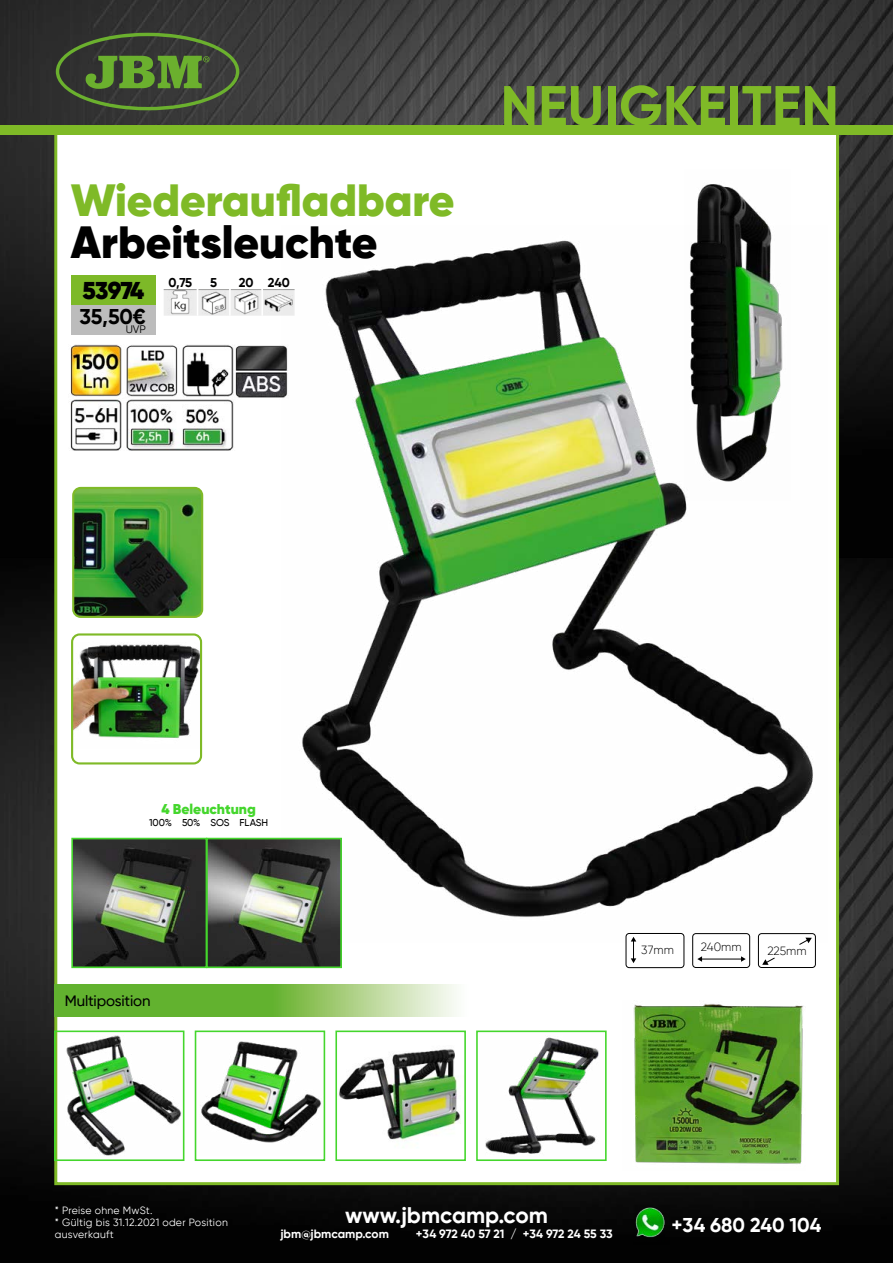
<style>
.page{position:relative;width:893px;height:1263px;background:#fff}
.page>*{position:absolute;margin:0;border:0;box-sizing:border-box;transform-origin:0 0}
.t1{font:700 55.8px "Gilroy";color:#7fba27}
.t2{font:900 45px "Gilroy";color:#7fba27}
.t3{font:900 45px "Gilroy";color:#000}
.t4{font:900 24.3px "Gilroy";letter-spacing:-.025em;color:#000}
.t5{font:700 22.5px "Gilroy";color:#fff}
.t6{font:700 21.3px "Gilroy";color:#000}
.t7{font:700 19.95px "Gilroy";color:#fff}
.t8{font:500 15px "Gilroy";letter-spacing:-.01em;color:#000}
.t9{font:900 14.1px "Gilroy";color:#44d62c}
.t10{font:700 12.75px "Gilroy";letter-spacing:-.01em;color:#000}
.t11{font:700 12px "Gilroy";letter-spacing:-.005em;color:#fff}
.t12{font:300 11.85px "Gilroy";color:#000}
.t13{font:10.5px/12px "Gilroy";letter-spacing:.025em;color:#fff}
.t14{font:500 9.9px "Gilroy";letter-spacing:-.005em;color:#000}
</style>
<div class="page">
<img style="left:0;top:557px;width:893px;height:706px">
<img style="left:0;top:0;width:893px;height:557px">
<svg style="left:56px;top:33px;width:183px;height:77px;background:#445733"></svg>
<div style="left:54px;top:130px;width:785px;height:1055px;background:#fff;border:3px solid #7fba27"></div>
<img style="left:633px;top:1206px;width:36px;height:38px">
<div style="left:71px;top:305px;width:85px;height:30px;background:#bcbcbc"></div>
<div style="left:71px;top:275px;width:85px;height:30px;background:#7db928"></div>
<img style="left:74px;top:644px;width:125px;height:94px">
<div style="left:71px;top:633px;width:131px;height:131px;border:2px solid #7fba27;border-radius:8px"></div>
<img style="left:75px;top:490px;width:125px;height:125px">
<div style="left:72px;top:487px;width:131px;height:131px;border:2px solid #7fba27;border-radius:8px"></div>
<img style="left:633px;top:1003px;width:171px;height:161px">
<svg style="left:164px;top:289px;width:118px;height:27px"></svg>
<hr style="left:229px;top:290px;width:2px;height:26px;background:#fff">
<hr style="left:261px;top:290px;width:2px;height:26px;background:#fff">
<img style="left:168px;top:290px;width:25px;height:25px">
<img style="left:201px;top:290px;width:25px;height:25px">
<img style="left:235px;top:291px;width:24px;height:24px">
<img style="left:265px;top:290px;width:17px;height:25px">
<img style="left:57px;top:1033px;width:124px;height:125px">
<div style="left:54px;top:1030px;width:130px;height:131px;border:2px solid #44d62c"></div>
<img style="left:201px;top:1041px;width:120px;height:102px">
<div style="left:195px;top:1030px;width:130px;height:131px;border:2px solid #44d62c"></div>
<img style="left:339px;top:1049px;width:122px;height:91px">
<div style="left:335px;top:1030px;width:131px;height:131px;border:2px solid #44d62c"></div>
<img style="left:485px;top:1037px;width:114px;height:118px">
<div style="left:476px;top:1030px;width:131px;height:131px;border:2px solid #44d62c"></div>
<img style="left:697px;top:184px;width:71px;height:41px">
<img style="left:282px;top:225px;width:534px;height:718px">
<img style="left:70px;top:345px;width:164px;height:106px">
<img style="left:232px;top:345px;width:56px;height:54px">
<div style="left:693px;top:933px;width:57px;height:34px;background:#fff;border-radius:3px"></div>
<div style="left:692px;top:933px;width:58px;height:35px;border:1px solid #000;border-radius:3px"></div>
<hr style="left:701px;top:959px;width:41px;height:1px;background:#000">
<svg style="left:697px;top:956px;width:5px;height:6px"></svg>
<svg style="left:741px;top:956px;width:5px;height:6px"></svg>
<div style="left:758px;top:933px;width:57px;height:34px;background:#fff;border-radius:3px"></div>
<div style="left:758px;top:933px;width:58px;height:35px;border:1px solid #000;border-radius:3px"></div>
<svg style="left:762px;top:957px;width:13px;height:8px"></svg>
<svg style="left:799px;top:937px;width:13px;height:8px"></svg>
<div style="left:626px;top:933px;width:58px;height:35px;background:#fff;border-radius:3px"></div>
<div style="left:625px;top:933px;width:59px;height:35px;border:1px solid #000;border-radius:3px"></div>
<svg style="left:631px;top:937px;width:5px;height:26px"></svg>
<img style="left:74px;top:841px;width:265px;height:124px">
<div style="left:206px;top:838px;width:136px;height:130px;border:2px solid #44d62c"></div>
<div style="left:71px;top:838px;width:136px;height:130px;border:2px solid #44d62c"></div>
<svg style="left:55px;top:984px;width:402px;height:32px;background:#87c25c"></svg>
<div style="left:0;top:125px;width:893px;height:10px;background:#7fba27"></div>
<h2 class="t2" style="left:71px;top:172px;width:385px">Wiederaufladbare</h2>
<h2 class="t3" style="left:71px;top:214px;width:308px">Arbeitsleuchte</h2>
<h3 class="t4" style="left:82px;top:275px;width:63px">53974</h3>
<p class="t10" style="left:168px;top:275px;width:25px">0,75</p>
<p class="t10" style="left:210px;top:275px;width:8px">5</p>
<p class="t10" style="left:239px;top:275px;width:53px">20 240</p>
<h3 class="t6" style="left:80px;top:303px;width:68px">35,50€<sub>UVP</sub></h3>
<h1 class="t1" style="left:500px;top:71px;width:340px">NEUIGKEITEN</h1>
<h3 class="t9" style="left:161px;top:801px;width:96px">4 Beleuchtung</h3>
<p class="t14" style="left:149px;top:816px;width:121px">100% 50% SOS FLASH</p>
<h3 class="t8" style="left:65px;top:991px;width:87px">Multiposition</h3>
<p class="t12" style="left:641px;top:943px;width:34px">37mm</p>
<p class="t12" style="left:701px;top:940px;width:42px">240mm</p>
<p class="t12" style="left:767px;top:943px;width:41px">225mm</p>
<p class="t13" style="left:55px;top:1204px;width:174px">* Preise ohne MwSt.<br>* Gültig bis 31.12.2021 oder Position ausverkauft</p>
<h3 class="t5" style="left:345px;top:1201px;width:204px">www.jbmcamp.com</h3>
<p class="t11" style="left:280px;top:1226px;width:110px">jbm@jbmcamp.com</p>
<p class="t11" style="left:416px;top:1226px;width:198px">+34 972 40 57 21 / +34 972 24 55 33</p>
<h3 class="t7" style="left:671px;top:1212px;width:152px">+34 680 240 104</h3>
</div>
